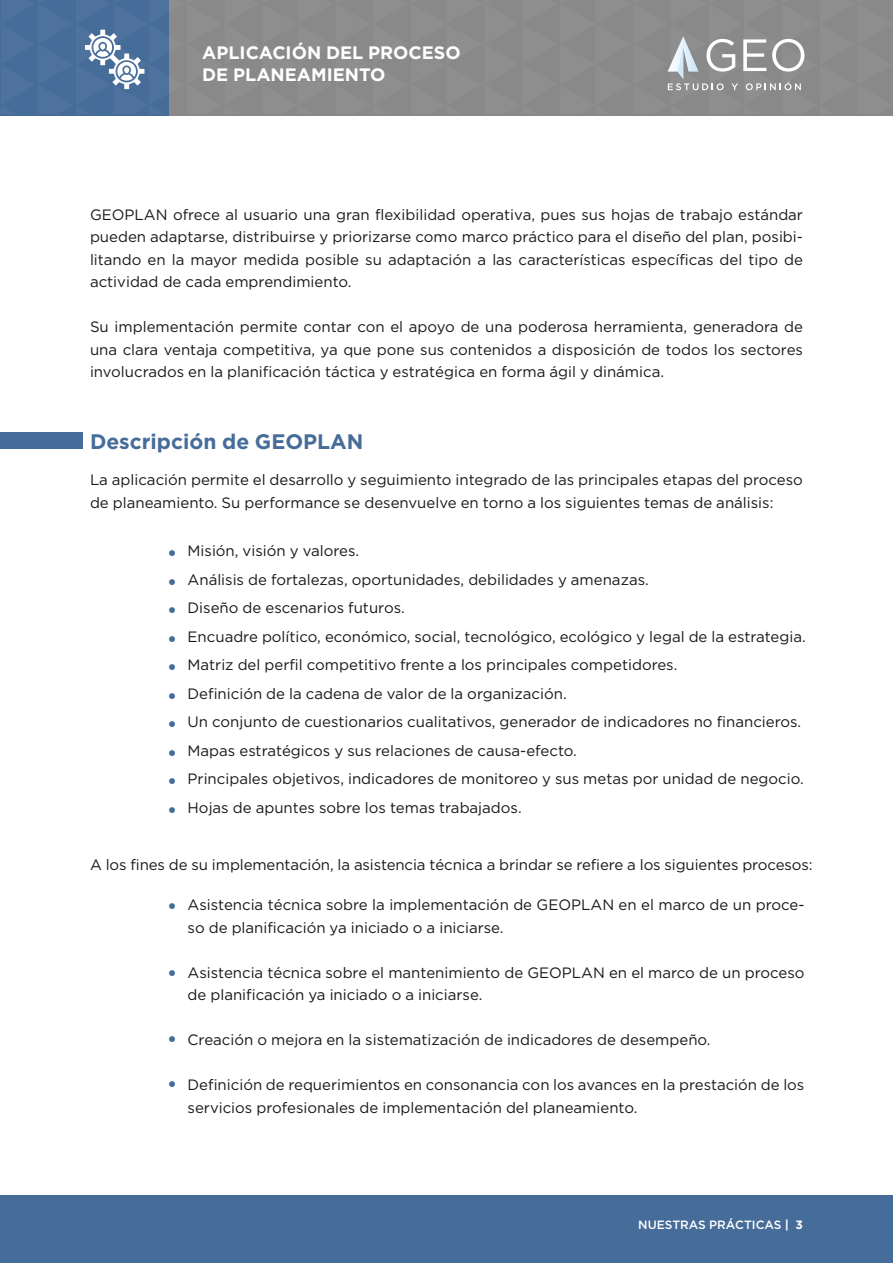
<style>
.page{position:relative;width:893px;height:1263px;background:#fff}
.page>*{position:absolute;margin:0;border:0;box-sizing:border-box;transform-origin:0 0}
.t1{font:22.5px/28.5px "Gotham";color:#466c99;text-align:justify}
.t2{font:700 21px "Gotham";color:#466c99}
.t3{font:700 18px/21.8px "Gotham";color:#fff}
.t4{font:15px/22.5px "Gotham";color:#191919}
.t5{font:700 15px "Gotham";color:#fff}
.t6{font:500 12px "Gotham";color:#fff}
.s1{font-weight:700}
</style>
<div class="page">
<div style="left:0;top:432px;width:83px;height:17px;background:#466c99"></div>
<div style="left:0;top:1196px;width:893px;height:67px;background:#466c99"></div>
<div style="left:0;top:0;width:170px;height:116px;background:#466c99"></div>
<svg style="left:84px;top:0;width:807px;height:114px;background:#888b90"></svg>
<p class="t3" style="left:202px;top:41px;width:260px">APLICACIÓN DEL PROCESO<br>DE PLANEAMIENTO</p>
<p class="t4" style="left:90px;top:203px;width:714px;text-align:justify">GEOPLAN ofrece al usuario una gran flexibilidad operativa, pues sus hojas de trabajo estándar pueden adaptarse, distribuirse y priorizarse como marco práctico para el diseño del plan, posibi&shy;litando en la mayor medida posible su adaptación a las características específicas del tipo de actividad de cada emprendimiento.</p>
<p class="t4" style="left:90px;top:316px;width:714px;text-align:justify">Su implementación permite contar con el apoyo de una poderosa herramienta, generadora de una clara ventaja competitiva, ya que pone sus contenidos a disposición de todos los sectores involucrados en la planificación táctica y estratégica en forma ágil y dinámica.</p>
<h2 class="t2" style="left:90px;top:429px;width:275px">Descripción de GEOPLAN</h2>
<p class="t4" style="left:90px;top:469px;width:714px">La aplicación permite el desarrollo y seguimiento integrado de las principales etapas del proceso de planeamiento. Su performance se desenvuelve en torno a los siguientes temas de análisis:</p>
<h1 class="t1" style="left:167px;top:538px;width:12px">• • • • • • • • • •</h1>
<p class="t4" style="left:188px;top:536px;width:620px;line-height:28.5px">Misión, visión y valores.<br>Análisis de fortalezas, oportunidades, debilidades y amenazas.<br>Diseño de escenarios futuros.<br>Encuadre político, económico, social, tecnológico, ecológico y legal de la estrategia.<br>Matriz del perfil competitivo frente a los principales competidores.<br>Definición de la cadena de valor de la organización.<br>Un conjunto de cuestionarios cualitativos, generador de indicadores no financieros.<br>Mapas estratégicos y sus relaciones de causa-efecto.<br>Principales objetivos, indicadores de monitoreo y sus metas por unidad de negocio.<br>Hojas de apuntes sobre los temas trabajados.</p>
<p class="t4" style="left:90px;top:853px;width:724px">A los fines de su implementación, la asistencia técnica a brindar se refiere a los siguientes procesos:</p>
<h1 class="t1" style="left:167px;top:891px;width:12px">•</h1>
<h1 class="t1" style="left:167px;top:959px;width:12px">•</h1>
<h1 class="t1" style="left:167px;top:1016px;width:12px;line-height:45px">• •</h1>
<p class="t4" style="left:188px;top:894px;width:618px">Asistencia técnica sobre la implementación de GEOPLAN en el marco de un proce&shy;so de planificación ya iniciado o a iniciarse.</p>
<p class="t4" style="left:188px;top:961px;width:618px">Asistencia técnica sobre el mantenimiento de GEOPLAN en el marco de un proceso de planificación ya iniciado o a iniciarse.</p>
<p class="t4" style="left:188px;top:1029px;width:525px">Creación o mejora en la sistematización de indicadores de desempeño.</p>
<p class="t4" style="left:188px;top:1074px;width:618px">Definición de requerimientos en consonancia con los avances en la prestación de los servicios profesionales de implementación del planeamiento.</p>
<p class="t6" style="left:638px;top:1218px;width:166px">NUESTRAS PRÁCTICAS <span class="s1">| 3</span></p>
<p class="t5" style="left:783px;top:1222px;width:21px">| 1</p>
</div>
